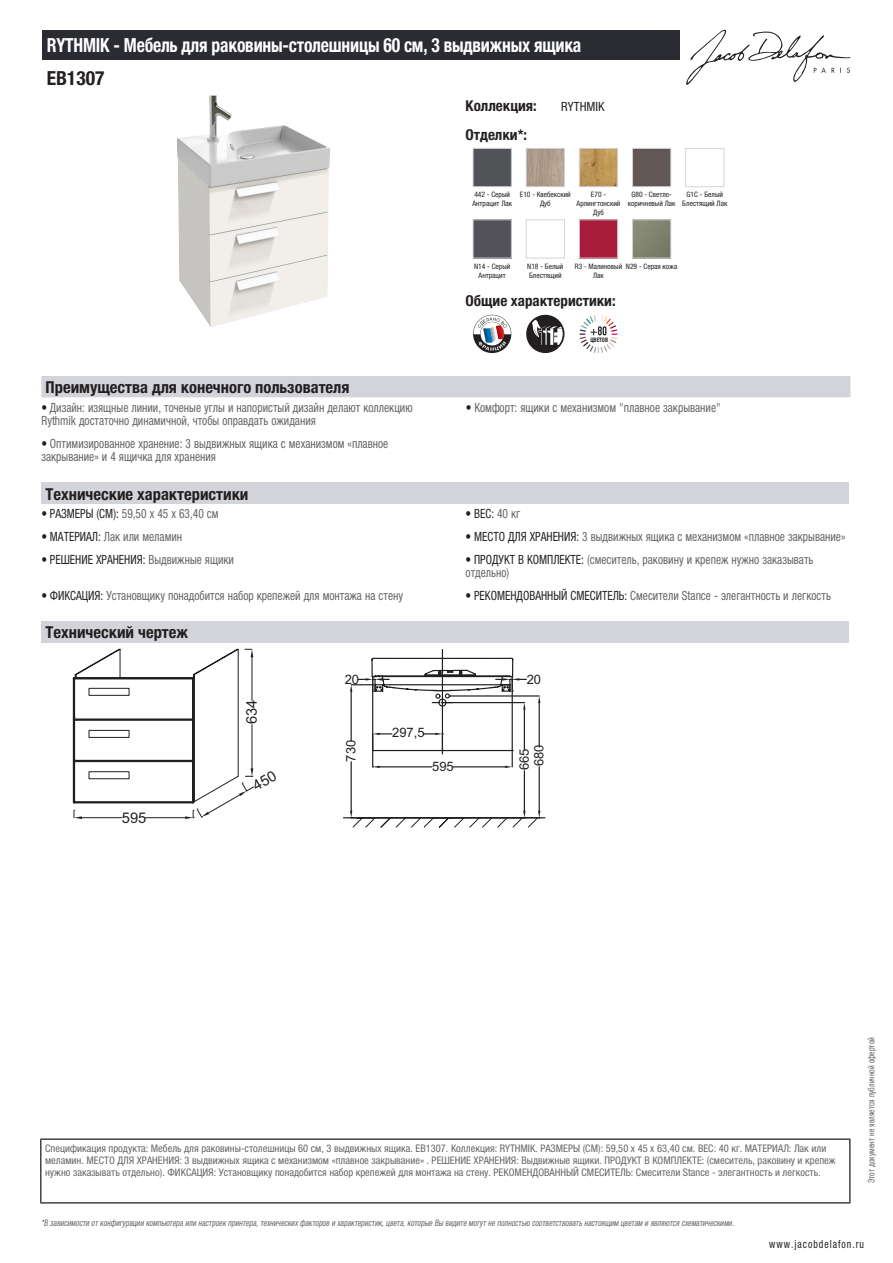
<style>
.page{position:relative;width:893px;height:1263px;background:#fff}
.page>*{position:absolute;margin:0;border:0;box-sizing:border-box;transform-origin:0 0}
.t1{font:700 condensed 19.5px "Helvetica Neue LTCYR";letter-spacing:-.01em;color:#fff;scale:.9 1}
.t2{font:700 condensed 19.5px "Helvetica Neue LTCYR";color:#231f20}
.t3{font:700 condensed 16.5px "Helvetica Neue LTCYR";color:#231f20}
.t4{font:700 condensed 15px "Helvetica Neue LTCYR";color:#231f20}
.t5{font:14.7px "Arial";color:#231f20}
.t6{font:13.05px "Arial";color:#231f20}
.t7{font:condensed 12.75px/13.5px "Helvetica Neue LTCYR";color:#626568;scale:.9 1}
.t8{font:condensed 12.75px "Helvetica Neue LTCYR";color:#231f20;scale:.9 1}
.t9{font:condensed 12.75px "Helvetica Neue LTCYR";color:#231f20}
.t10{font:condensed 11.25px "Helvetica Neue LTCYR";letter-spacing:.1em;color:#231f20;scale:.87 1}
.t11{font:condensed 10.5px/12px "Helvetica Neue LTCYR";color:#626568}
.t12{font:italic condensed 9px "Helvetica Neue LTCYR";color:#626568;scale:.87 1}
.t13{font:condensed 9px "Helvetica Neue LTCYR";color:#626568;scale:.87 1}
.t14{font:condensed 7.5px/9px "Helvetica Neue LTCYR";color:#231f20;text-align:center}
.t15{font:700 condensed 6.15px "Helvetica Neue LTCYR";color:#231f20;scale:.89 1}
.s1{color:#231f20}
.s2{color:#626568}
</style>
<div class="page">
<svg style="left:686px;top:30px;width:164px;height:55px"></svg>
<img style="left:177px;top:95px;width:153px;height:232px">
<img style="left:475px;top:150px;width:35px;height:35px">
<div style="left:473px;top:148px;width:39px;height:39px;border:1px solid #d3d4da"></div>
<img style="left:528px;top:150px;width:35px;height:35px">
<div style="left:526px;top:148px;width:39px;height:39px;border:1px solid #d3d4da"></div>
<img style="left:581px;top:150px;width:35px;height:35px">
<div style="left:579px;top:148px;width:39px;height:39px;border:1px solid #d3d4da"></div>
<img style="left:634px;top:150px;width:35px;height:35px">
<div style="left:632px;top:148px;width:39px;height:39px;border:1px solid #d3d4da"></div>
<div style="left:685px;top:148px;width:39px;height:39px;border:1px solid #d3d4da"></div>
<img style="left:475px;top:221px;width:35px;height:35px">
<div style="left:473px;top:219px;width:39px;height:39px;border:1px solid #d3d4da"></div>
<div style="left:526px;top:219px;width:39px;height:39px;border:1px solid #d3d4da"></div>
<img style="left:581px;top:221px;width:35px;height:35px">
<div style="left:579px;top:219px;width:39px;height:39px;border:1px solid #d3d4da"></div>
<img style="left:634px;top:221px;width:35px;height:35px">
<div style="left:632px;top:219px;width:39px;height:39px;border:1px solid #d3d4da"></div>
<svg style="left:473px;top:315px;width:38px;height:38px"></svg>
<svg style="left:526px;top:315px;width:38px;height:38px"></svg>
<svg style="left:580px;top:315px;width:37px;height:38px"></svg>
<div style="left:41px;top:376px;width:809px;height:21px;background:#d3d4da"></div>
<div style="left:41px;top:482px;width:808px;height:22px;background:#d3d4da"></div>
<div style="left:41px;top:621px;width:808px;height:21px;background:#d3d4da"></div>
<hr style="left:442px;top:649px;width:1px;height:105px;background:#231f20">
<svg style="left:343px;top:657px;width:203px;height:170px"></svg>
<div style="left:43px;top:30px;width:637px;height:30px;background:#2a2c32"></div>
<hr style="left:40px;top:1138px;width:810px;height:2px;background:#040503">
<hr style="left:40px;top:1140px;width:1px;height:62px;background:#040503">
<hr style="left:849px;top:1140px;width:1px;height:62px;background:#040503">
<hr style="left:40px;top:1202px;width:810px;height:1px;background:#040503">
<svg style="left:73px;top:649px;width:181px;height:170px"></svg>
<h1 class="t1" style="left:47px;top:34px;width:596px">RYTHMIK - Мебель для раковины-столешницы 60 см, 3 выдвижных ящика</h1>
<h1 class="t2" style="left:47px;top:67px;width:59px">EB1307</h1>
<p class="t4" style="left:466px;top:97px;width:73px">Коллекция:</p>
<p class="t9" style="left:561px;top:99px;width:45px">RYTHMIK</p>
<p class="t4" style="left:466px;top:126px;width:63px">Отделки*:</p>
<p class="t14" style="left:472px;top:190px;width:41px;text-align:left">442 - Серый<br>Антрацит Лак</p>
<p class="t14" style="left:520px;top:190px;width:53px">E10 - Квебекский<br>Дуб</p>
<p class="t14" style="left:577px;top:190px;width:45px">E70 -<br>Арлингтонский<br>Дуб</p>
<p class="t14" style="left:628px;top:190px;width:49px">G80 - Светло&shy;коричневый Лак</p>
<p class="t14" style="left:682px;top:190px;width:47px">G1C - Белый<br>Блестящий Лак</p>
<p class="t14" style="left:474px;top:261px;width:38px">N14 - Серый<br>Антрацит</p>
<p class="t14" style="left:527px;top:261px;width:38px;text-align:left">N18 - Белый<br>Блестящий</p>
<p class="t14" style="left:575px;top:261px;width:49px">R3 - Малиновый<br>Лак</p>
<p class="t14" style="left:626px;top:261px;width:53px">N29 - Серая кожа</p>
<p class="t4" style="left:466px;top:293px;width:152px">Общие характеристики:</p>
<p class="t15" style="left:590px;top:337px;width:21px">ЦВЕТОВ</p>
<p class="t3" style="left:46px;top:378px;width:305px">Преимущества для конечного пользователя</p>
<p class="t7" style="left:41px;top:400px;width:414px"><span class="s1">•</span> Дизайн: изящные линии, точеные углы и напористый дизайн делают коллекцию<br>Rythmik достаточно динамичной, чтобы оправдать ожидания</p>
<p class="t7" style="left:466px;top:400px;width:285px"><span class="s1">•</span> Комфорт: ящики с механизмом "плавное закрывание"</p>
<p class="t7" style="left:41px;top:437px;width:387px"><span class="s1">•</span> Оптимизированное хранение: 3 выдвижных ящика с механизмом «плавное закрывание» и 4 ящичка для хранения</p>
<p class="t3" style="left:46px;top:485px;width:204px">Технические характеристики</p>
<p class="t7" style="left:41px;top:507px;width:198px"><span class="s1">• РАЗМЕРЫ (СМ):</span> 59,50 x 45 x 63,40 см</p>
<p class="t8" style="left:466px;top:506px;width:62px">• ВЕС: <span class="s2">40 кг</span></p>
<p class="t7" style="left:41px;top:530px;width:158px"><span class="s1">• МАТЕРИАЛ:</span> Лак или меламин</p>
<p class="t7" style="left:466px;top:530px;width:424px"><span class="s1">• МЕСТО ДЛЯ ХРАНЕНИЯ:</span> 3 выдвижных ящика с механизмом «плавное закрывание»</p>
<p class="t8" style="left:41px;top:552px;width:215px">• РЕШЕНИЕ ХРАНЕНИЯ: <span class="s2">Выдвижные ящики</span></p>
<p class="t7" style="left:466px;top:552px;width:388px"><span class="s1">• ПРОДУКТ В КОМПЛЕКТЕ:</span> (смеситель, раковину и крепеж нужно заказывать отдельно)</p>
<p class="t7" style="left:41px;top:589px;width:403px"><span class="s1">• ФИКСАЦИЯ:</span> Установщику понадобится набор крепежей для монтажа на стену</p>
<p class="t7" style="left:466px;top:589px;width:407px"><span class="s1">• РЕКОМЕНДОВАННЫЙ СМЕСИТЕЛЬ:</span> Смесители Stance - элегантность и легкость</p>
<p class="t3" style="left:46px;top:623px;width:144px">Технический чертеж</p>
<p class="t5" style="left:122px;top:808px;width:26px">595</p>
<p class="t5" style="left:242px;top:724px;width:26px;rotate:-90deg">634</p>
<p class="t6" style="left:345px;top:671px;width:16px">20</p>
<p class="t6" style="left:527px;top:671px;width:16px">20</p>
<p class="t6" style="left:392px;top:724px;width:34px">297,5</p>
<p class="t6" style="left:342px;top:761px;width:23px;rotate:-90deg">730</p>
<p class="t6" style="left:530px;top:766px;width:23px;rotate:-90deg">680</p>
<p class="t6" style="left:516px;top:770px;width:23px;rotate:-90deg">665</p>
<p class="t6" style="left:432px;top:758px;width:23px">595</p>
<p class="t11" style="left:45px;top:1142px;width:792px">Спецификация продукта: Мебель для раковины-столешницы 60 см, 3 выдвижных ящика. EB1307. Коллекция: RYTHMIK. РАЗМЕРЫ (СМ): 59,50 x 45 x 63,40 см. ВЕС: 40 кг. МАТЕРИАЛ: Лак или меламин. МЕСТО ДЛЯ ХРАНЕНИЯ: 3 выдвижных ящика с механизмом «плавное закрывание» . РЕШЕНИЕ ХРАНЕНИЯ: Выдвижные ящики. ПРОДУКТ В КОМПЛЕКТЕ: (смеситель, раковину и крепеж нужно заказывать отдельно). ФИКСАЦИЯ: Установщику понадобится набор крепежей для монтажа на стену. РЕКОМЕНДОВАННЫЙ СМЕСИТЕЛЬ: Смесители Stance - элегантность и легкость.</p>
<p class="t12" style="left:41px;top:1218px;width:800px">*В зависимости отконфигурации компьютера или настроек принтера,техническихфакторов и характеристик,цвета,которые Вы видите могутне полностью соответствоватьнастоящим цветам и являются схематическими.</p>
<p class="t13" style="left:866px;top:1183px;width:169px;rotate:-90deg">Этот документ не является публичной офертой</p>
<p class="t10" style="left:769px;top:1237px;width:110px">www.jacobdelafon.ru</p>
</div>
